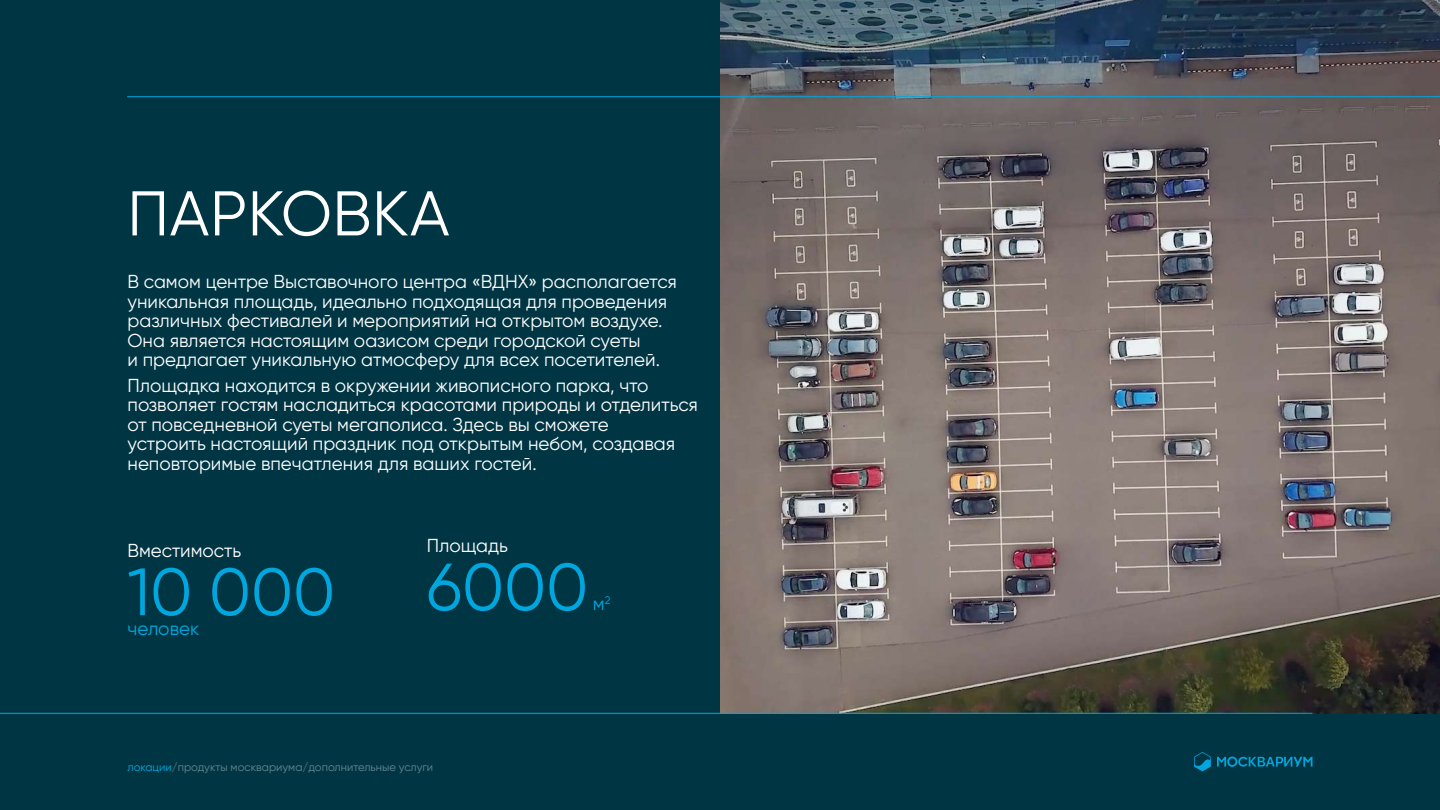
<style>
.page{position:relative;width:1440px;height:810px;background:#003644}
.page>*{position:absolute;margin:0;border:0;box-sizing:border-box;transform-origin:0 0}
.t1{font:66.75px "Gilroy";color:#00a7de}
.t2{font:63px "Gilroy";letter-spacing:.01em;color:#fff}
.t3{font:18.75px/19.5px "Gilroy";color:#fff}
.t4{font:18.75px "Gilroy";color:#00a7de}
.t5{font:11.25px "Gilroy";color:#66868f}
.s1{color:#00a7de}
</style>
<div class="page">
<svg style="left:1194px;top:752px;width:17px;height:19px"></svg>
<svg style="left:1217px;top:757px;width:95px;height:10px"></svg>
<img style="left:720px;top:0;width:720px;height:714px">
<hr style="left:0;top:713px;width:1312px;height:1px;background:#00a7de">
<hr style="left:127px;top:96px;width:1313px;height:1px;background:#00a7de">
<h2 class="t2" style="left:127px;top:175px;width:324px">ПАРКОВКА</h2>
<p class="t3" style="left:128px;top:272px;width:551px">В самом центре Выставочного центра «ВДНХ» располагается уникальная площадь, идеально подходящая для проведения различных фестивалей и мероприятий на открытом воздухе.<br>Она является настоящим оазисом среди городской суеты<br>и предлагает уникальную атмосферу для всех посетителей.</p>
<p class="t3" style="left:128px;top:375px;width:572px">Площадка находится в окружении живописного парка, что позволяет гостям насладиться красотами природы и отделиться от повседневной суеты мегаполиса. Здесь вы сможете<br>устроить настоящий праздник под открытым небом, создавая неповторимые впечатления для ваших гостей.</p>
<p class="t3" style="left:128px;top:540px;width:115px">Вместимость</p>
<h1 class="t1" style="left:128px;top:551px;width:209px">10 000</h1>
<p class="t4" style="left:128px;top:617px;width:73px">человек</p>
<p class="t3" style="left:427px;top:536px;width:83px">Площадь</p>
<h1 class="t1" style="left:427px;top:546px;width:163px">6000</h1>
<p class="t4" style="left:593px;top:592px;width:19px">м<sup>2</sup></p>
<p class="t5" style="left:128px;top:761px;width:307px"><span class="s1">локации</span>/продукты москвариума/дополнительные услуги</p>
</div>
